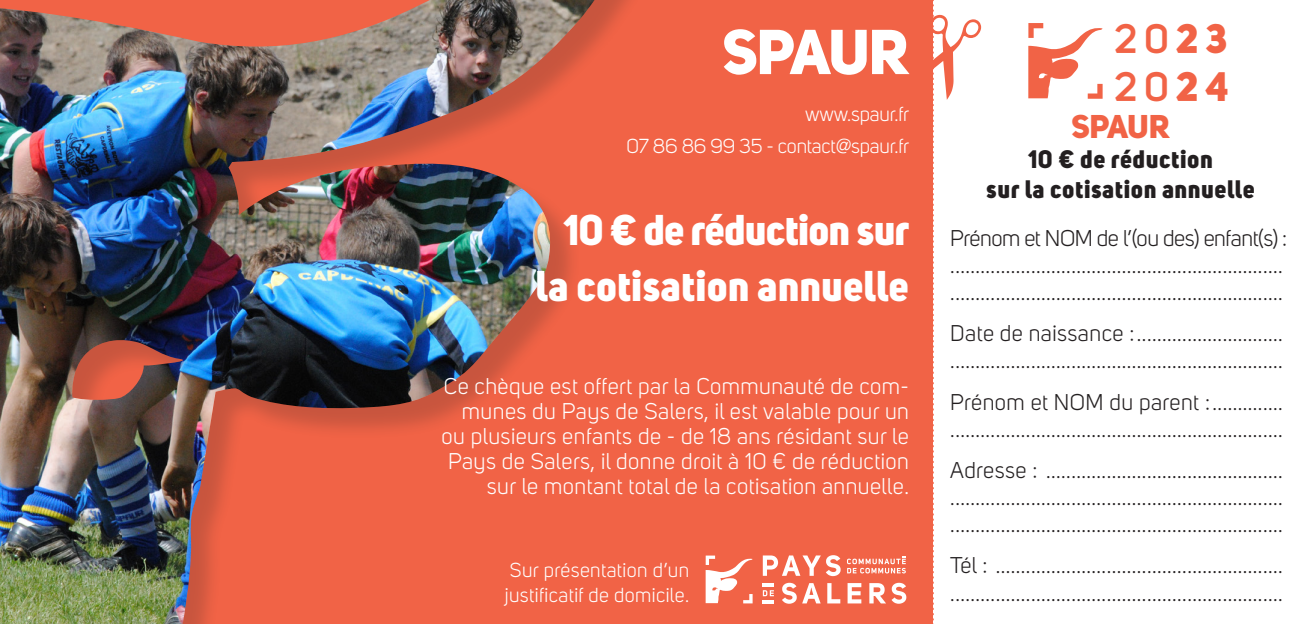
<style>
.page{position:relative;width:1312px;height:624px;background:#fff}
.page>*{position:absolute;margin:0;border:0;box-sizing:border-box;transform-origin:0 0}
.t1{font:800 62.5px "Uni Sans";letter-spacing:-.03em;color:#fff}
.t2{font:800 42.5px/56.2px "Uni Sans";color:#fff;text-align:right}
.t3{font:600 40.5px/48.2px "Uni Sans";color:#f16346}
.t4{font:800 32.5px "Uni Sans";letter-spacing:-.02em;color:#f16346}
.t5{font:800 25px/30px "Uni Sans";letter-spacing:.02em;color:#231f20;text-align:center}
.t6{font:22.5px/27px "Uni Sans";letter-spacing:.02em;color:#231f20}
.t7{font:22.5px/25px "Uni Sans";letter-spacing:.02em;color:#fff;text-align:right}
.t8{font:22.5px/27px "Uni Sans";letter-spacing:-.02em;color:#231f20}
.t9{font:20px/25px "Uni Sans";letter-spacing:.02em;color:#fff}
.t10{font:20px/32.5px "Uni Sans";letter-spacing:-.01em;color:#fff;text-align:right}
.s1{font-weight:800}
</style>
<div class="page">
<div style="left:0;top:0;width:932px;height:624px;background:#f16346"></div>
<img style="left:0;top:0;width:594px;height:624px">
<svg style="left:762px;top:555px;width:78px;height:21px"></svg>
<svg style="left:782px;top:582px;width:14px;height:21px"></svg>
<svg style="left:802px;top:583px;width:18px;height:20px"></svg>
<svg style="left:827px;top:583px;width:13px;height:20px"></svg>
<svg style="left:847px;top:583px;width:14px;height:20px"></svg>
<svg style="left:869px;top:583px;width:16px;height:20px"></svg>
<svg style="left:891px;top:582px;width:15px;height:21px"></svg>
<svg style="left:762px;top:583px;width:11px;height:20px"></svg>
<svg style="left:705px;top:555px;width:47px;height:48px"></svg>
<svg style="left:847px;top:556px;width:58px;height:17px"></svg>
<svg style="left:1028px;top:23px;width:74px;height:76px"></svg>
<svg style="left:932px;top:0;width:48px;height:624px"></svg>
<h1 class="t1" style="left:722px;top:12px;width:188px">SPAUR</h1>
<p class="t10" style="left:626px;top:98px;width:284px">www.spaur.fr<br>07 86 86 99 35 - contact@spaur.fr</p>
<h2 class="t2" style="left:535px;top:201px;width:375px">10 € de réduction sur la cotisation annuelle</h2>
<p class="t7" style="left:441px;top:374px;width:468px">Ce chèque est offert par la Communauté de com&shy;munes du Pays de Salers, il est valable pour un ou plusieurs enfants de - de 18 ans résidant sur le Pays de Salers, il donne droit à 10 € de réduction sur le montant total de la cotisation annuelle.</p>
<p class="t9" style="left:505px;top:557px;width:186px">Sur présentation d’un justificatif de domicile.</p>
<h3 class="t3" style="left:1113px;top:15px;width:116px">20<span class="s1">23<br></span>20<span class="s1">24</span></h3>
<h3 class="t4" style="left:1071px;top:105px;width:100px">SPAUR</h3>
<p class="t5" style="left:985px;top:144px;width:270px">10 € de réduction<br>sur la cotisation annuelle</p>
<p class="t8" style="left:950px;top:225px;width:338px">Prénom et NOM de l’(ou des) enfant(s) : .................................................................. ..................................................................</p>
<p class="t6" style="left:950px;top:320px;width:334px">Date de naissance :............................. ..................................................................</p>
<p class="t6" style="left:950px;top:388px;width:334px">Prénom et NOM du parent :.............. ..................................................................</p>
<p class="t6" style="left:950px;top:456px;width:334px;text-align:justify">Adresse : ............................................... .................................................................. ..................................................................</p>
<p class="t6" style="left:950px;top:551px;width:334px;line-height:28px">Tél : ......................................................... ..................................................................</p>
</div>
